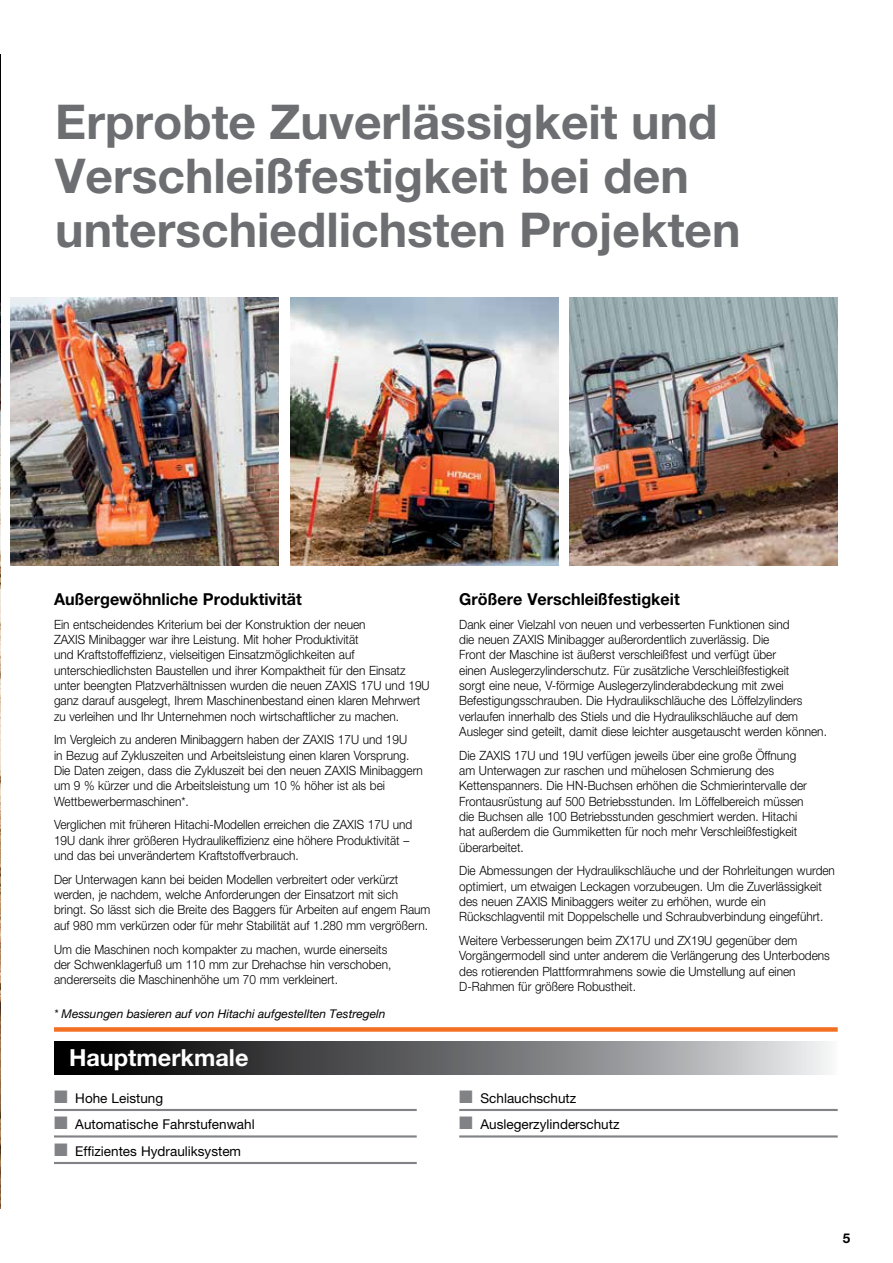
<style>
.page{position:relative;width:893px;height:1263px;background:#fff}
.page>*{position:absolute;margin:0;border:0;box-sizing:border-box;transform-origin:0 0}
.t1{font:700 48px/54.4px "Helvetica Neue LT Pro";color:#6d6e71}
.t2{font:700 23.55px "Helvetica Neue LT Pro";color:#fff}
.t3{font:700 16.5px "Helvetica Neue LT Pro";color:#000}
.t4{font:13.5px "Helvetica Neue LT Pro";color:#000}
.t5{font:700 13.5px "Helvetica Neue LT Pro";color:#000}
.t6{font:300 12.75px/15.3px "Helvetica Neue LT Pro";color:#000;scale:.93 1}
.t7{font:italic 12px "Helvetica Neue LT Pro";color:#000}
.s1{color:#808285}
</style>
<div class="page">
<div style="left:54px;top:1027px;width:784px;height:5px;background:#f36f21"></div>
<img style="left:0;top:298px;width:1px;height:911px">
<img style="left:570px;top:298px;width:268px;height:268px">
<img style="left:290px;top:298px;width:268px;height:268px">
<img style="left:11px;top:298px;width:267px;height:268px">
<svg style="left:54px;top:1041px;width:775px;height:34px;background:#68696b"></svg>
<hr style="left:0;top:54px;width:1px;height:244px;background:#000">
<hr style="left:54px;top:1109px;width:363px;height:2px;background:#808285">
<hr style="left:54px;top:1135px;width:363px;height:2px;background:#808285">
<hr style="left:54px;top:1162px;width:363px;height:2px;background:#808285">
<hr style="left:459px;top:1109px;width:379px;height:2px;background:#808285">
<hr style="left:459px;top:1135px;width:379px;height:2px;background:#808285">
<h1 class="t1" style="left:55px;top:93px;width:687px">Erprobte Zuverlässigkeit und<br>Verschleißfestigkeit bei den unterschiedlichsten Projekten</h1>
<p class="t3" style="left:54px;top:589px;width:249px">Außergewöhnliche Produktivität</p>
<p class="t6" style="left:54px;top:616px;width:405px">Ein entscheidendes Kriterium bei der Konstruktion der neuen<br>ZAXIS Minibagger war ihre Leistung. Mit hoher Produktivität<br>und Kraftstoffeffizienz, vielseitigen Einsatzmöglichkeiten auf unterschiedlichsten Baustellen und ihrer Kompaktheit für den Einsatz unter beengten Platzverhältnissen wurden die neuen ZAXIS 17U und 19U ganz darauf ausgelegt, Ihrem Maschinenbestand einen klaren Mehrwert zu verleihen und Ihr Unternehmen noch wirtschaftlicher zu machen.</p>
<p class="t6" style="left:54px;top:732px;width:398px">Im Vergleich zu anderen Minibaggern haben der ZAXIS 17U und 19U<br>in Bezug auf Zykluszeiten und Arbeitsleistung einen klaren Vorsprung.<br>Die Daten zeigen, dass die Zykluszeit bei den neuen ZAXIS Minibaggern um 9 % kürzer und die Arbeitsleistung um 10 % höher ist als bei Wettbewerbermaschinen*.</p>
<p class="t6" style="left:54px;top:817px;width:387px">Verglichen mit früheren Hitachi-Modellen erreichen die ZAXIS 17U und<br>19U dank ihrer größeren Hydraulikeffizienz eine höhere Produktivität – und das bei unverändertem Kraftstoffverbrauch.</p>
<p class="t6" style="left:54px;top:871px;width:406px">Der Unterwagen kann bei beiden Modellen verbreitert oder verkürzt werden, je nachdem, welche Anforderungen der Einsatzort mit sich bringt. So lässt sich die Breite des Baggers für Arbeiten auf engem Raum auf 980 mm verkürzen oder für mehr Stabilität auf 1.280 mm vergrößern.</p>
<p class="t6" style="left:54px;top:941px;width:364px">Um die Maschinen noch kompakter zu machen, wurde einerseits der Schwenklagerfuß um 110 mm zur Drehachse hin verschoben, andererseits die Maschinenhöhe um 70 mm verkleinert.</p>
<p class="t7" style="left:54px;top:1006px;width:333px">* Messungen basieren auf von Hitachi aufgestellten Testregeln</p>
<h2 class="t2" style="left:69px;top:1043px;width:181px">Hauptmerkmale</h2>
<p class="t4" style="left:54px;top:1090px;width:111px"><span class="s1">■</span> Hohe Leistung</p>
<p class="t4" style="left:54px;top:1116px;width:202px"><span class="s1">■</span> Automatische Fahrstufenwahl</p>
<p class="t4" style="left:54px;top:1143px;width:189px"><span class="s1">■</span> Effizientes Hydrauliksystem</p>
<p class="t3" style="left:459px;top:589px;width:222px">Größere Verschleißfestigkeit</p>
<p class="t6" style="left:459px;top:616px;width:397px">Dank einer Vielzahl von neuen und verbesserten Funktionen sind<br>die neuen ZAXIS Minibagger außerordentlich zuverlässig. Die<br>Front der Maschine ist äußerst verschleißfest und verfügt über<br>einen Auslegerzylinderschutz. Für zusätzliche Verschleißfestigkeit<br>sorgt eine neue, V-förmige Auslegerzylinderabdeckung mit zwei Befestigungsschrauben. Die Hydraulikschläuche des Löffelzylinders verlaufen innerhalb des Stiels und die Hydraulikschläuche auf dem Ausleger sind geteilt, damit diese leichter ausgetauscht werden können.</p>
<p class="t6" style="left:459px;top:747px;width:375px">Die ZAXIS 17U und 19U verfügen jeweils über eine große Öffnung am Unterwagen zur raschen und mühelosen Schmierung des Kettenspanners. Die HN-Buchsen erhöhen die Schmierintervalle der Frontausrüstung auf 500 Betriebsstunden. Im Löffelbereich müssen die Buchsen alle 100 Betriebsstunden geschmiert werden. Hitachi hat außerdem die Gummiketten für noch mehr Verschleißfestigkeit überarbeitet.</p>
<p class="t6" style="left:459px;top:863px;width:405px">Die Abmessungen der Hydraulikschläuche und der Rohrleitungen wurden optimiert, um etwaigen Leckagen vorzubeugen. Um die Zuverlässigkeit des neuen ZAXIS Minibaggers weiter zu erhöhen, wurde ein Rückschlagventil mit Doppelschelle und Schraubverbindung eingeführt.</p>
<p class="t6" style="left:459px;top:932px;width:400px">Weitere Verbesserungen beim ZX17U und ZX19U gegenüber dem Vorgängermodell sind unter anderem die Verlängerung des Unterbodens des rotierenden Plattformrahmens sowie die Umstellung auf einen D-Rahmen für größere Robustheit.</p>
<p class="t4" style="left:459px;top:1090px;width:119px"><span class="s1">■</span> Schlauchschutz</p>
<p class="t4" style="left:459px;top:1116px;width:162px"><span class="s1">■</span> Auslegerzylinderschutz</p>
<p class="t5" style="left:843px;top:1230px;width:9px">5</p>
</div>
